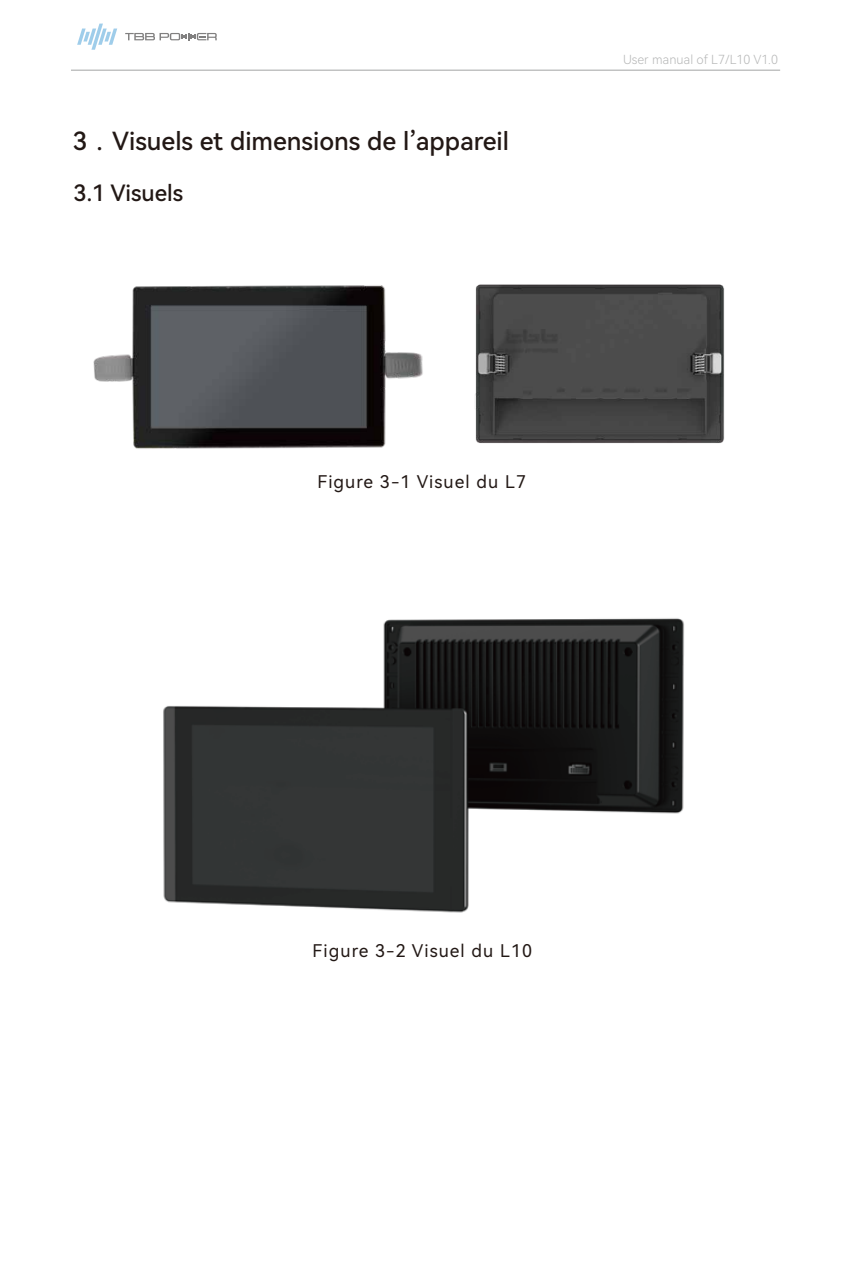
<style>
.page{position:relative;width:851px;height:1276px;background:#fff}
.page>*{position:absolute;margin:0;border:0;box-sizing:border-box;transform-origin:0 0}
.t1{font:25px "Harmony OS Sans SC Medium";color:#221815}
.t2{font:22.5px "Harmony OS Sans SC Medium";color:#221815}
.t3{font:17.5px "Harmony OS Sans SC";letter-spacing:.06em;color:#221815}
.t4{font:12.5px "Harmony OS Sans SC Light";color:#b5b6b6}
</style>
<div class="page">
<hr style="left:71px;top:70px;width:709px;height:1px;background:#b5b6b6">
<svg style="left:125px;top:33px;width:92px;height:7px"></svg>
<svg style="left:77px;top:24px;width:40px;height:26px"></svg>
<img style="left:93px;top:285px;width:330px;height:164px">
<img style="left:475px;top:284px;width:250px;height:160px">
<img style="left:163px;top:618px;width:521px;height:295px">
<h1 class="t1" style="left:73px;top:124px;width:438px">3．Visuels et dimensions de l’appareil</h1>
<p class="t2" style="left:74px;top:178px;width:111px">3.1 Visuels</p>
<p class="t4" style="left:623px;top:50px;width:156px">User manual of L7/L10 V1.0</p>
<p class="t3" style="left:317px;top:469px;width:210px">Figure 3-1 Visuel du L7</p>
<p class="t3" style="left:312px;top:938px;width:221px">Figure 3-2 Visuel du L10</p>
</div>
